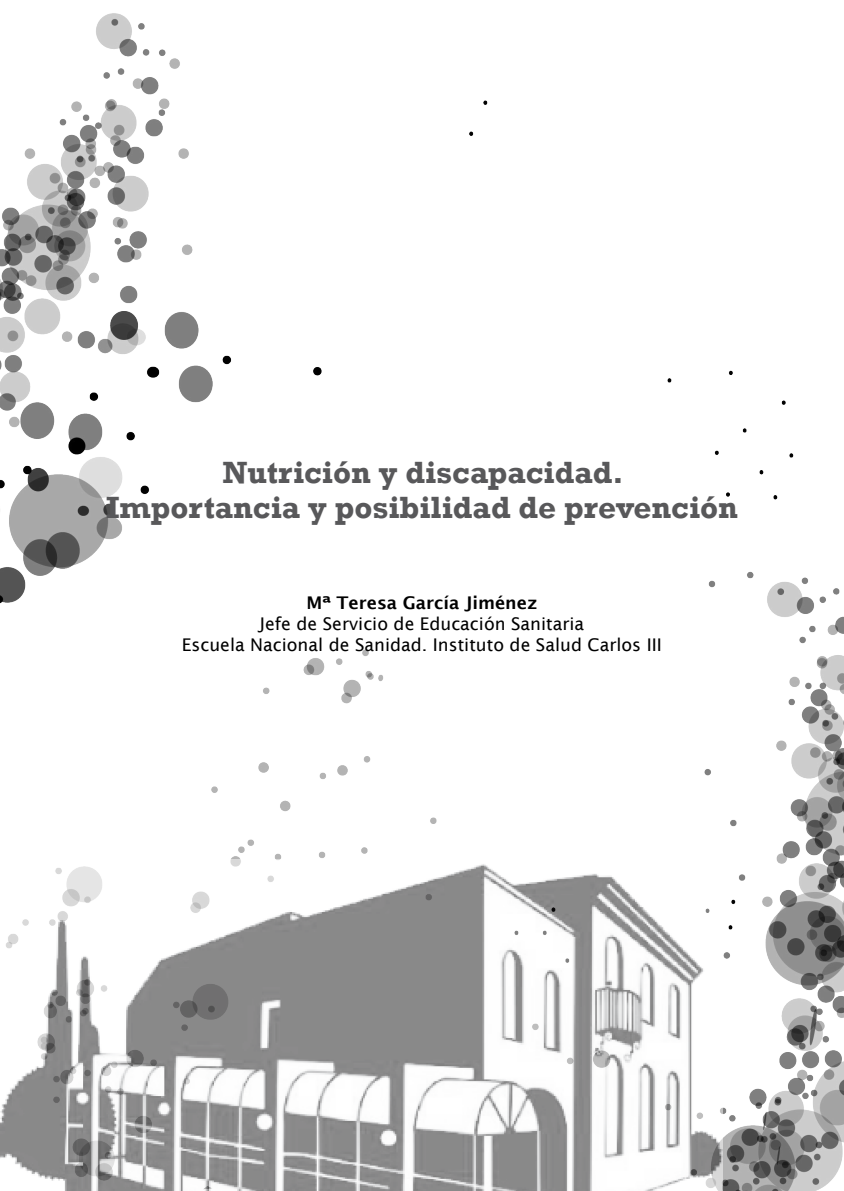
<style>
.page{position:relative;width:844px;height:1191px;background:#fff}
.page>*{position:absolute;margin:0;border:0;box-sizing:border-box;transform-origin:0 0}
.t1{font:700 31.5px "Rockwell";color:#58585a}
.t2{font:17.5px "Lucida Sans";color:#000}
.t3{font:600 17.5px "Lucida Sans";color:#000}
</style>
<div class="page">
<img style="left:667px;top:370px;width:176px;height:821px">
<img style="left:0;top:13px;width:488px;height:846px">
<img style="left:0;top:859px;width:722px;height:332px">
<p class="t1" style="left:222px;top:453px;width:402px">Nutrición y discapacidad.</p>
<p class="t1" style="left:106px;top:488px;width:633px">Importancia y posibilidad de prevención</p>
<p class="t3" style="left:306px;top:593px;width:232px">Mª Teresa García Jiménez</p>
<p class="t2" style="left:259px;top:614px;width:326px">Jefe de Servicio de Educación Sanitaria</p>
<p class="t2" style="left:182px;top:635px;width:481px">Escuela Nacional de Sanidad. Instituto de Salud Carlos III</p>
</div>
